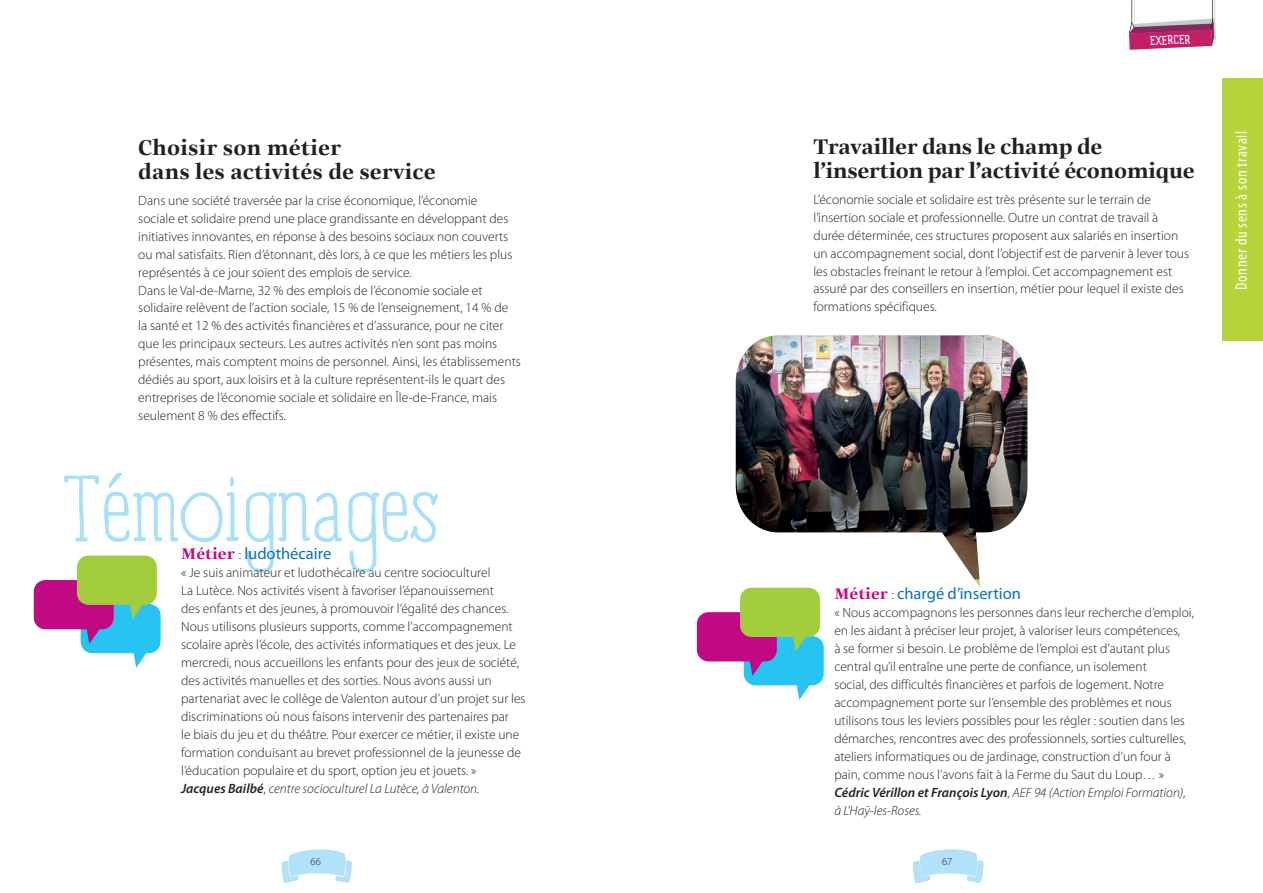
<style>
.page{position:relative;width:1263px;height:893px;background:#fff}
.page>*{position:absolute;margin:0;border:0;box-sizing:border-box;transform-origin:0 0}
.TITRE{font:300 91.5px "Panforte Serif";color:#a8dff9}
.TITRE-2{font:600 22.5px/24px "Really LT Com";letter-spacing:-.02em;color:#231f20}
.TITRE-3{font:600 22.5px/24px "Really LT Com";color:#231f20}
.ZOOM_TXT{font:16.5px "Myriad Pro";color:#0772b6}
.t1{font:condensed 16.5px "Myriad Pro";letter-spacing:.04em;color:#fff}
.ZOOM_TXT-2{font:300 13.5px/18px "Myriad Pro";color:#231f20}
.TXT_CRT{font:300 13.5px/17.9px "Myriad Pro";color:#231f20}
.ZOOM_TXT-3{font:italic 300 13.5px/18px "Myriad Pro";color:#231f20}
.t2{font:12.45px "Panforte Serif";color:#fff}
.t3{font:300 10.5px "Myriad Pro";color:#231f20}
.s1{font-family:"Really LT Com";font-weight:600;color:#c10983}
.s2{font-weight:300;font-size:13.5px;color:#231f20}
.s3{font-weight:600}
.s4{font-style:normal}
</style>
<div class="page">
<svg style="left:34px;top:556px;width:127px;height:112px"></svg>
<svg style="left:697px;top:588px;width:127px;height:112px"></svg>
<img style="left:736px;top:335px;width:291px;height:244px">
<svg style="left:281px;top:849px;width:71px;height:34px"></svg>
<svg style="left:913px;top:849px;width:71px;height:34px"></svg>
<svg style="left:1129px;top:0;width:87px;height:50px"></svg>
<div style="left:1222px;top:79px;width:41px;height:262px;background:#b7d43a"></div>
<p class="TITRE-3" style="left:138px;top:135px;width:299px">Choisir son métier<br>dans les activités de service</p>
<p class="TXT_CRT" style="left:138px;top:192px;width:376px">Dans une société traversée par la crise économique, l’économie sociale et solidaire prend une place grandissante en développant des initiatives innovantes, en réponse à des besoins sociaux non couverts ou mal satisfaits. Rien d’étonnant, dès lors, à ce que les métiers les plus représentés à ce jour soient des emplois de service.</p>
<p class="TXT_CRT" style="left:138px;top:281px;width:384px">Dans le Val-de-Marne, 32 % des emplois de l’économie sociale et solidaire relèvent de l’action sociale, 15 % de l’enseignement, 14 % de<br>la santé et 12 % des activités financières et d’assurance, pour ne citer que les principaux secteurs. Les autres activités n’en sont pas moins présentes, mais comptent moins de personnel. Ainsi, les établissements dédiés au sport, aux loisirs et à la culture représentent-ils le quart des entreprises de l’économie sociale et solidaire en Île-de-France, mais seulement 8 % des effectifs.</p>
<p class="TITRE" style="left:64px;top:451px;width:376px">Témoignages</p>
<p class="ZOOM_TXT" style="left:181px;top:543px;width:152px"><span class="s1">Métier</span> <span class="s2">:</span> ludothécaire</p>
<p class="ZOOM_TXT-2" style="left:181px;top:563px;width:346px">« Je suis animateur et ludothécaire au centre socioculturel<br>La Lutèce. Nos activités visent à favoriser l’épanouissement<br>des enfants et des jeunes, à promouvoir l’égalité des chances.<br>Nous utilisons plusieurs supports, comme l’accompagnement scolaire après l’école, des activités informatiques et des jeux. Le mercredi, nous accueillons les enfants pour des jeux de société, des activités manuelles et des sorties. Nous avons aussi un partenariat avec le collège de Valenton autour d’un projet sur les discriminations où nous faisons intervenir des partenaires par<br>le biais du jeu et du théâtre. Pour exercer ce métier, il existe une formation conduisant au brevet professionnel de la jeunesse de l’éducation populaire et du sport, option jeu et jouets. »</p>
<p class="ZOOM_TXT-3" style="left:181px;top:779px;width:300px"><span class="s3">Jacques Bailbé</span><span class="s4">,</span> centre socioculturel La Lutèce, à Valenton.</p>
<p class="t2" style="left:1150px;top:33px;width:42px;rotate:-3deg">EXERCER</p>
<p class="TITRE-2" style="left:813px;top:134px;width:383px">Travailler dans le champ de l’insertion par l’activité économique</p>
<p class="TXT_CRT" style="left:813px;top:191px;width:377px">L’économie sociale et solidaire est très présente sur le terrain de l’insertion sociale et professionnelle. Outre un contrat de travail à durée déterminée, ces structures proposent aux salariés en insertion un accompagnement social, dont l’objectif est de parvenir à lever tous les obstacles freinant le retour à l’emploi. Cet accompagnement est assuré par des conseillers en insertion, métier pour lequel il existe des formations spécifiques.</p>
<p class="ZOOM_TXT" style="left:834px;top:583px;width:188px"><span class="s1">Métier</span> <span class="s2">:</span> chargé d’insertion</p>
<p class="ZOOM_TXT-2" style="left:834px;top:604px;width:361px">« Nous accompagnons les personnes dans leur recherche d’emploi, en les aidant à préciser leur projet, à valoriser leurs compétences,<br>à se former si besoin. Le problème de l’emploi est d’autant plus central qu’il entraîne une perte de confiance, un isolement<br>social, des difficultés financières et parfois de logement. Notre accompagnement porte sur l’ensemble des problèmes et nous utilisons tous les leviers possibles pour les régler : soutien dans les démarches, rencontres avec des professionnels, sorties culturelles, ateliers informatiques ou de jardinage, construction d’un four à pain, comme nous l’avons fait à la Ferme du Saut du Loup… »</p>
<p class="ZOOM_TXT-3" style="left:834px;top:783px;width:353px"><span class="s3">Cédric Vérillon et François Lyon</span><span class="s4">,</span> AEF 94 (Action Emploi Formation), à L’Haÿ-les-Roses.</p>
<p class="t3" style="left:311px;top:855px;width:12px">66</p>
<p class="t3" style="left:942px;top:855px;width:12px">67</p>
<p class="t1" style="left:1231px;top:290px;width:160px;rotate:-90deg">Donner du sens à son travail</p>
</div>
